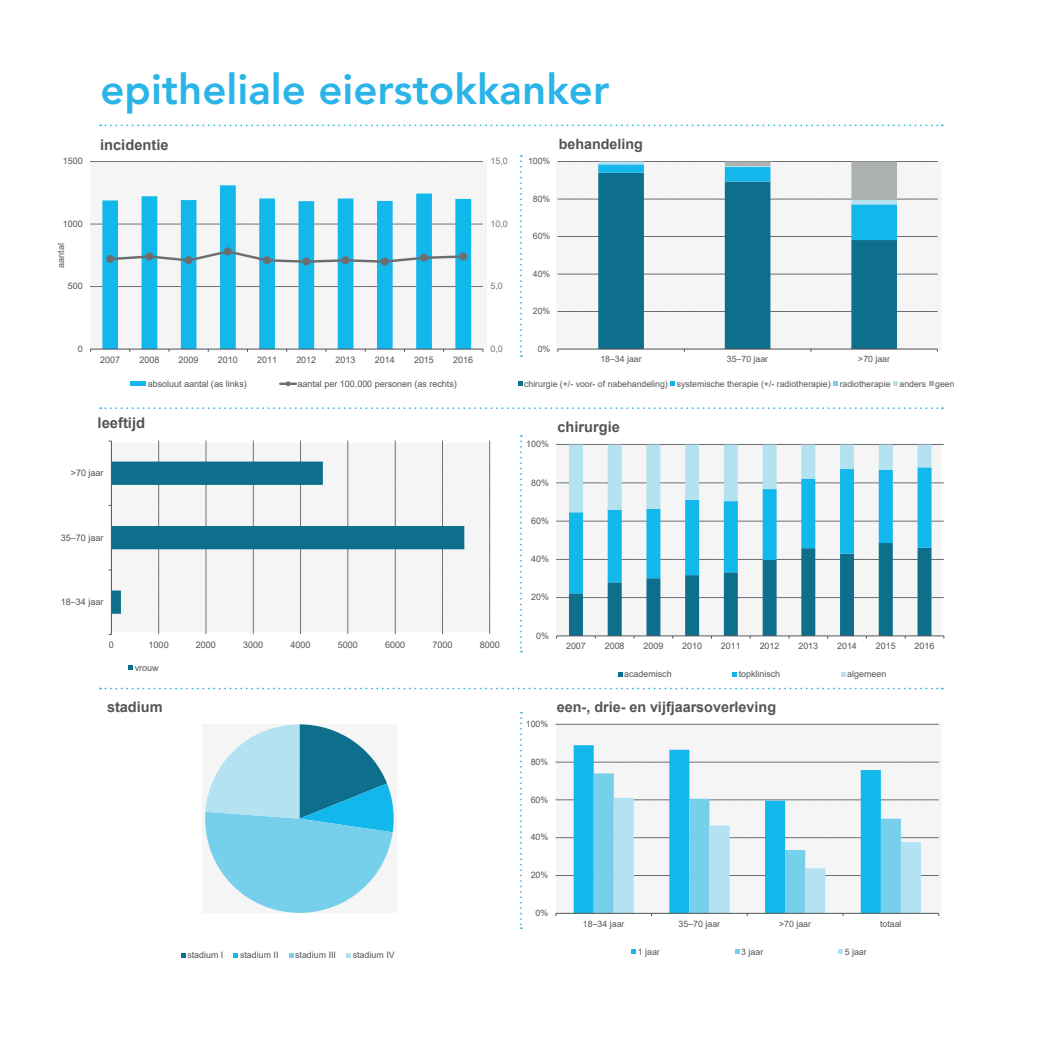
<style>
.page{position:relative;width:1042px;height:1042px;background:#fff}
.page>*{position:absolute;margin:0;border:0;box-sizing:border-box;transform-origin:0 0}
.t1{font:800 42px "Avenir LT Std";color:#2bb4e8}
.t2{font:700 14.7px "Arial";color:#525456}
.t3{font:700 14.53px "Arial";color:#525456}
.t4{font:700 14.35px "Arial";color:#525456}
.t5{font:700 14.17px "Arial";color:#525456}
.t6{font:9.1px "Arial";color:#525456}
.t7{font:8.92px "Arial";color:#525456}
.t8{font:8.92px "Arial";color:#74787a}
.t9{font:8.75px "Arial";color:#525456}
.s1{color:#fff}
</style>
<div class="page">
<div style="left:90px;top:161px;width:397px;height:189px;background:#f5f5f6"></div>
<div style="left:556px;top:161px;width:385px;height:189px;background:#f5f5f6"></div>
<div style="left:112px;top:443px;width:378px;height:189px;background:#f5f5f6"></div>
<div style="left:202px;top:724px;width:195px;height:189px;background:#f5f5f6"></div>
<div style="left:556px;top:724px;width:385px;height:189px;background:#f5f5f6"></div>
<svg style="left:520px;top:155px;width:2px;height:202px"></svg>
<svg style="left:100px;top:124px;width:839px;height:2px"></svg>
<svg style="left:100px;top:407px;width:839px;height:2px"></svg>
<svg style="left:100px;top:687px;width:839px;height:2px"></svg>
<svg style="left:520px;top:435px;width:2px;height:217px"></svg>
<svg style="left:520px;top:712px;width:2px;height:217px"></svg>
<svg style="left:91px;top:286px;width:392px;height:1px"></svg>
<svg style="left:91px;top:224px;width:392px;height:1px"></svg>
<svg style="left:91px;top:161px;width:392px;height:1px"></svg>
<svg style="left:102px;top:185px;width:369px;height:164px"></svg>
<hr style="left:91px;top:349px;width:392px;height:1px;background:#525456">
<svg style="left:108px;top:249px;width:358px;height:15px"></svg>
<div style="left:106px;top:255px;width:8px;height:8px;background:#6c6f71;border-radius:50%"></div>
<div style="left:145px;top:252px;width:8px;height:8px;background:#6c6f71;border-radius:50%"></div>
<div style="left:184px;top:256px;width:9px;height:8px;background:#6c6f71;border-radius:50%"></div>
<div style="left:224px;top:247px;width:8px;height:8px;background:#6c6f71;border-radius:50%"></div>
<div style="left:263px;top:256px;width:8px;height:8px;background:#6c6f71;border-radius:50%"></div>
<div style="left:302px;top:257px;width:8px;height:9px;background:#6c6f71;border-radius:50%"></div>
<div style="left:341px;top:256px;width:8px;height:8px;background:#6c6f71;border-radius:50%"></div>
<div style="left:381px;top:257px;width:8px;height:9px;background:#6c6f71;border-radius:50%"></div>
<div style="left:420px;top:254px;width:8px;height:8px;background:#6c6f71;border-radius:50%"></div>
<div style="left:459px;top:252px;width:8px;height:8px;background:#6c6f71;border-radius:50%"></div>
<div style="left:130px;top:381px;width:16px;height:5px;background:#12b8eb"></div>
<hr style="left:280px;top:382px;width:16px;height:3px;background:#6c6f71">
<svg style="left:158px;top:441px;width:1px;height:193px"></svg>
<svg style="left:206px;top:441px;width:1px;height:193px"></svg>
<svg style="left:253px;top:441px;width:1px;height:193px"></svg>
<svg style="left:300px;top:441px;width:1px;height:193px"></svg>
<svg style="left:347px;top:441px;width:1px;height:193px"></svg>
<svg style="left:395px;top:441px;width:1px;height:193px"></svg>
<svg style="left:442px;top:441px;width:1px;height:193px"></svg>
<svg style="left:489px;top:441px;width:1px;height:193px"></svg>
<svg style="left:112px;top:461px;width:352px;height:153px"></svg>
<hr style="left:111px;top:441px;width:1px;height:193px;background:#525456">
<svg style="left:128px;top:665px;width:5px;height:5px"></svg>
<svg style="left:205px;top:724px;width:189px;height:189px"></svg>
<svg style="left:181px;top:953px;width:4px;height:4px"></svg>
<svg style="left:234px;top:953px;width:4px;height:4px"></svg>
<svg style="left:289px;top:953px;width:4px;height:4px"></svg>
<svg style="left:346px;top:953px;width:5px;height:4px"></svg>
<svg style="left:558px;top:311px;width:379px;height:1px"></svg>
<svg style="left:558px;top:274px;width:379px;height:1px"></svg>
<svg style="left:598px;top:240px;width:299px;height:109px"></svg>
<svg style="left:558px;top:161px;width:379px;height:79px"></svg>
<hr style="left:558px;top:349px;width:379px;height:1px;background:#525456">
<svg style="left:518px;top:382px;width:4px;height:4px"></svg>
<svg style="left:670px;top:382px;width:5px;height:4px"></svg>
<svg style="left:833px;top:382px;width:5px;height:4px"></svg>
<svg style="left:893px;top:382px;width:5px;height:4px"></svg>
<svg style="left:929px;top:382px;width:4px;height:4px"></svg>
<svg style="left:557px;top:521px;width:387px;height:1px"></svg>
<svg style="left:569px;top:512px;width:362px;height:31px;fill:#f5f5f6"></svg>
<svg style="left:557px;top:444px;width:387px;height:68px"></svg>
<svg style="left:556px;top:543px;width:388px;height:95px"></svg>
<svg style="left:618px;top:672px;width:4px;height:5px"></svg>
<svg style="left:732px;top:672px;width:5px;height:5px"></svg>
<svg style="left:841px;top:672px;width:4px;height:5px"></svg>
<svg style="left:556px;top:762px;width:382px;height:1px"></svg>
<svg style="left:556px;top:724px;width:382px;height:1px"></svg>
<svg style="left:574px;top:745px;width:307px;height:28px"></svg>
<svg style="left:555px;top:773px;width:384px;height:143px"></svg>
<svg style="left:631px;top:949px;width:5px;height:5px"></svg>
<svg style="left:735px;top:949px;width:4px;height:5px"></svg>
<svg style="left:838px;top:949px;width:5px;height:5px"></svg>
<h1 class="t1" style="left:100px;top:64px;width:510px">epitheliale eierstokkanker</h1>
<p class="t7" style="left:63px;top:155px;width:21px">1500</p>
<h2 class="t2" style="left:100px;top:134px;width:70px">incidentie</h2>
<p class="t8" style="left:490px;top:155px;width:19px">15,0</p>
<p class="t7" style="left:63px;top:218px;width:21px">1000</p>
<p class="t7" style="left:55px;top:268px;width:26px;rotate:-90deg">aantal</p>
<p class="t7" style="left:68px;top:280px;width:16px">500</p>
<p class="t8" style="left:490px;top:218px;width:19px">10,0</p>
<p class="t8" style="left:490px;top:280px;width:14px">5,0</p>
<p class="t7" style="left:78px;top:343px;width:6px">0</p>
<p class="t7" style="left:100px;top:353px;width:21px">2007</p>
<p class="t7" style="left:139px;top:353px;width:21px">2008</p>
<p class="t7" style="left:179px;top:353px;width:21px">2009</p>
<p class="t7" style="left:218px;top:353px;width:21px">2010</p>
<p class="t7" style="left:257px;top:353px;width:21px">2011</p>
<p class="t7" style="left:296px;top:353px;width:21px">2012</p>
<p class="t7" style="left:335px;top:353px;width:21px">2013</p>
<p class="t7" style="left:375px;top:353px;width:21px">2014</p>
<p class="t7" style="left:414px;top:353px;width:21px">2015</p>
<p class="t7" style="left:453px;top:353px;width:21px">2016</p>
<p class="t7" style="left:148px;top:377px;width:101px">absoluut aantal (as links)</p>
<p class="t7" style="left:297px;top:377px;width:161px">aantal per 100.000 personen (as rechts)</p>
<h2 class="t2" style="left:98px;top:413px;width:49px">leeftijd</h2>
<p class="t6" style="left:71px;top:467px;width:34px">&gt;70 jaar</p>
<p class="t8" style="left:490px;top:343px;width:14px">0,0</p>
<p class="t6" style="left:61px;top:531px;width:44px">35–70 jaar</p>
<p class="t6" style="left:61px;top:596px;width:44px">18–34 jaar</p>
<p class="t6" style="left:109px;top:638px;width:7px">0</p>
<p class="t6" style="left:149px;top:638px;width:22px">1000</p>
<p class="t6" style="left:196px;top:638px;width:22px">2000</p>
<p class="t6" style="left:243px;top:638px;width:22px">3000</p>
<p class="t6" style="left:290px;top:638px;width:22px">4000</p>
<p class="t6" style="left:338px;top:638px;width:22px">5000</p>
<p class="t6" style="left:385px;top:638px;width:22px">6000</p>
<p class="t6" style="left:432px;top:638px;width:22px">7000</p>
<p class="t6" style="left:480px;top:638px;width:22px">8000</p>
<p class="t6" style="left:107px;top:661px;width:53px"><span class="s1">man</span> vrouw</p>
<h3 class="t3" style="left:107px;top:696px;width:57px">stadium</h3>
<p class="t7" style="left:187px;top:949px;width:38px">stadium I</p>
<p class="t7" style="left:240px;top:949px;width:40px">stadium II</p>
<p class="t7" style="left:295px;top:949px;width:42px">stadium III</p>
<p class="t7" style="left:353px;top:949px;width:43px">stadium IV</p>
<p class="t9" style="left:528px;top:155px;width:24px">100%</p>
<h3 class="t5" style="left:559px;top:134px;width:86px">behandeling</h3>
<p class="t9" style="left:533px;top:193px;width:19px">80%</p>
<p class="t9" style="left:533px;top:230px;width:19px">60%</p>
<p class="t9" style="left:533px;top:268px;width:19px">40%</p>
<p class="t9" style="left:533px;top:305px;width:19px">20%</p>
<p class="t9" style="left:538px;top:343px;width:14px">0%</p>
<p class="t9" style="left:600px;top:353px;width:43px">18–34 jaar</p>
<p class="t9" style="left:727px;top:353px;width:43px">35–70 jaar</p>
<p class="t9" style="left:858px;top:353px;width:33px">&gt;70 jaar</p>
<p class="t9" style="left:524px;top:377px;width:432px">chirurgie (+/- voor- of nabehandeling) systemische therapie (+/- radiotherapie) radiotherapie anders geen</p>
<p class="t7" style="left:526px;top:438px;width:24px">100%</p>
<h3 class="t3" style="left:557px;top:416px;width:64px">chirurgie</h3>
<p class="t7" style="left:531px;top:476px;width:19px">80%</p>
<p class="t7" style="left:531px;top:515px;width:19px">60%</p>
<p class="t7" style="left:531px;top:553px;width:19px">40%</p>
<p class="t7" style="left:531px;top:591px;width:19px">20%</p>
<p class="t7" style="left:536px;top:629px;width:14px">0%</p>
<p class="t9" style="left:526px;top:718px;width:24px">100%</p>
<p class="t7" style="left:566px;top:640px;width:21px">2007</p>
<p class="t7" style="left:605px;top:640px;width:21px">2008</p>
<p class="t7" style="left:643px;top:640px;width:21px">2009</p>
<p class="t7" style="left:682px;top:640px;width:21px">2010</p>
<p class="t7" style="left:721px;top:640px;width:21px">2011</p>
<p class="t7" style="left:759px;top:640px;width:21px">2012</p>
<p class="t7" style="left:798px;top:640px;width:21px">2013</p>
<p class="t7" style="left:837px;top:640px;width:21px">2014</p>
<p class="t7" style="left:876px;top:640px;width:21px">2015</p>
<p class="t7" style="left:914px;top:640px;width:21px">2016</p>
<p class="t7" style="left:624px;top:668px;width:49px">academisch</p>
<p class="t7" style="left:739px;top:668px;width:43px">topklinisch</p>
<p class="t7" style="left:847px;top:668px;width:41px">algemeen</p>
<h3 class="t4" style="left:557px;top:696px;width:221px">een-, drie- en vijfjaarsoverleving</h3>
<p class="t9" style="left:531px;top:756px;width:19px">80%</p>
<p class="t9" style="left:531px;top:793px;width:19px">60%</p>
<p class="t9" style="left:531px;top:831px;width:19px">40%</p>
<p class="t9" style="left:531px;top:869px;width:19px">20%</p>
<p class="t9" style="left:535px;top:907px;width:14px">0%</p>
<p class="t9" style="left:583px;top:918px;width:43px">18–34 jaar</p>
<p class="t9" style="left:678px;top:918px;width:43px">35–70 jaar</p>
<p class="t9" style="left:779px;top:917px;width:33px">&gt;70 jaar</p>
<p class="t9" style="left:880px;top:917px;width:23px">totaal</p>
<p class="t9" style="left:638px;top:945px;width:24px">1 jaar</p>
<p class="t9" style="left:741px;top:945px;width:24px">3 jaar</p>
<p class="t9" style="left:845px;top:945px;width:24px">5 jaar</p>
</div>
